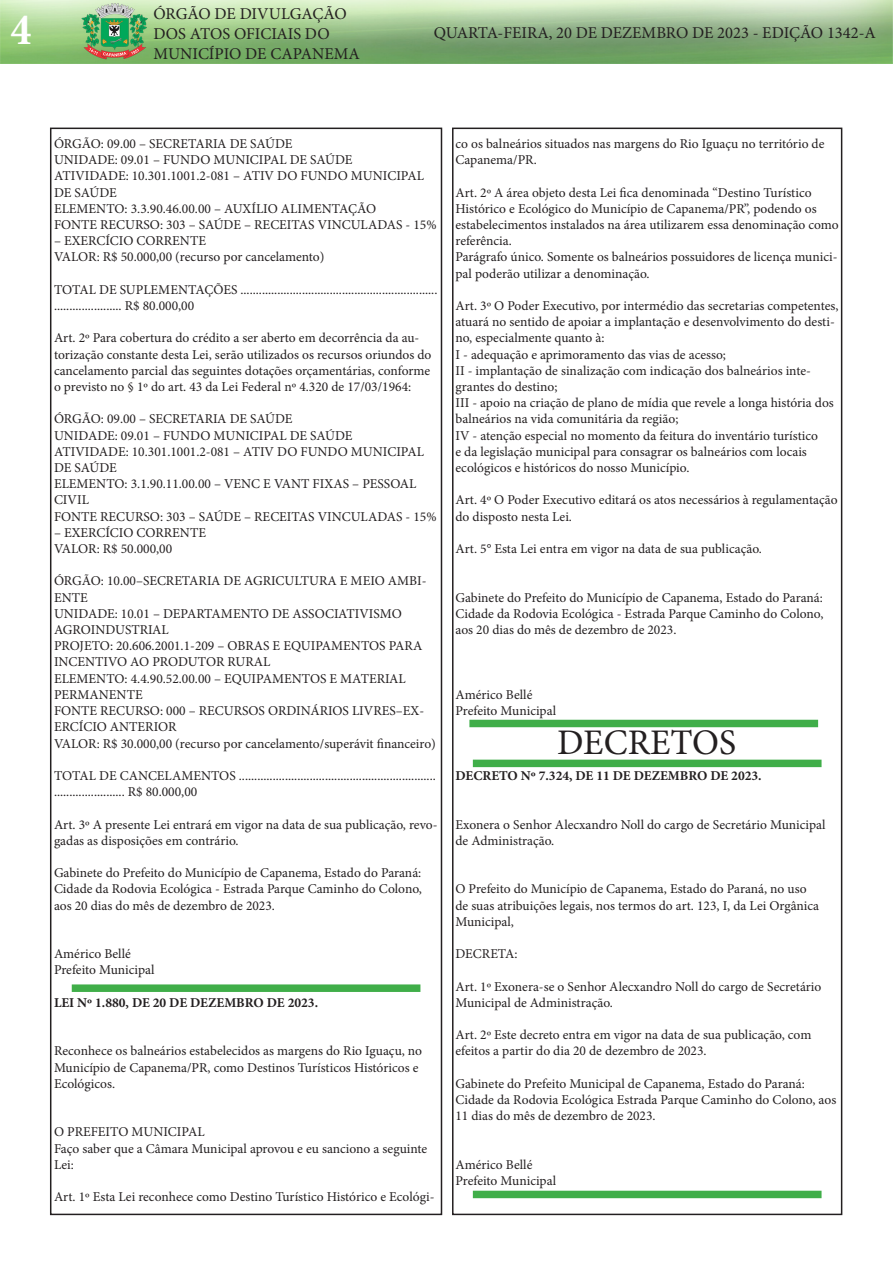
<style>
.page{position:relative;width:893px;height:1263px;background:#fff}
.page>*{position:absolute;margin:0;border:0;box-sizing:border-box;transform-origin:0 0}
.t1{font:700 condensed 45px "Minion Pro";color:#fff}
.t2{font:36px "Minion Pro";color:#231f20}
.t3{font:16.5px/19.8px "Minion Pro";color:#231f20}
.t4{font:13.5px/16.2px "Minion Pro";color:#231f20}
.t5{font:700 13.5px "Minion Pro";color:#231f20}
</style>
<div class="page">
<div style="left:50px;top:128px;width:392px;height:1087px;border:2px solid #231f20"></div>
<img style="left:0;top:0;width:893px;height:64px">
<div style="left:452px;top:128px;width:390px;height:1087px;border:2px solid #231f20"></div>
<div style="left:72px;top:984px;width:348px;height:8px;background:#40ae49"></div>
<div style="left:473px;top:760px;width:348px;height:7px;background:#40ae49"></div>
<div style="left:469px;top:720px;width:349px;height:7px;background:#40ae49"></div>
<div style="left:473px;top:1191px;width:348px;height:7px;background:#40ae49"></div>
<h1 class="t1" style="left:11px;top:-1px;width:22px">4</h1>
<p class="t3" style="left:153px;top:4px;width:208px">ÓRGÃO DE DIVULGAÇÃO<br>DOS ATOS OFICIAIS DO<br>MUNICÍPIO DE CAPANEMA</p>
<p class="t3" style="left:434px;top:23px;width:444px">QUARTA-FEIRA, 20 DE DEZEMBRO DE 2023 - EDIÇÃO 1342-A</p>
<p class="t4" style="left:54px;top:136px;width:240px">ÓRGÃO: 09.00 – SECRETARIA DE SAÚDE</p>
<p class="t4" style="left:54px;top:152px;width:300px">UNIDADE: 09.01 – FUNDO MUNICIPAL DE SAÚDE</p>
<p class="t4" style="left:54px;top:168px;width:371px">ATIVIDADE: 10.301.1001.2-081 – ATIV DO FUNDO MUNICIPAL<br>DE SAÚDE</p>
<p class="t4" style="left:54px;top:200px;width:324px">ELEMENTO: 3.3.90.46.00.00 – AUXÍLIO ALIMENTAÇÃO</p>
<p class="t4" style="left:54px;top:217px;width:384px">FONTE RECURSO: 303 – SAÚDE – RECEITAS VINCULADAS - 15%</p>
<p class="t4" style="left:54px;top:233px;width:154px">– EXERCÍCIO CORRENTE</p>
<p class="t4" style="left:54px;top:249px;width:272px">VALOR: R$ 50.000,00 (recurso por cancelamento)</p>
<p class="t4" style="left:54px;top:281px;width:385px">TOTAL DE SUPLEMENTAÇÕES ................................................................ ...................... R$ 80.000,00</p>
<p class="t4" style="left:54px;top:330px;width:379px">Art. 2º Para cobertura do crédito a ser aberto em decorrência da au&shy;torização constante desta Lei, serão utilizados os recursos oriundos do cancelamento parcial das seguintes dotações orçamentárias, conforme o previsto no § 1º do art. 43 da Lei Federal nº 4.320 de 17/03/1964:</p>
<p class="t4" style="left:54px;top:411px;width:240px">ÓRGÃO: 09.00 – SECRETARIA DE SAÚDE</p>
<p class="t4" style="left:54px;top:427px;width:300px">UNIDADE: 09.01 – FUNDO MUNICIPAL DE SAÚDE</p>
<p class="t4" style="left:54px;top:443px;width:371px">ATIVIDADE: 10.301.1001.2-081 – ATIV DO FUNDO MUNICIPAL<br>DE SAÚDE</p>
<p class="t4" style="left:54px;top:476px;width:364px">ELEMENTO: 3.1.90.11.00.00 – VENC E VANT FIXAS – PESSOAL<br>CIVIL</p>
<p class="t4" style="left:54px;top:508px;width:384px">FONTE RECURSO: 303 – SAÚDE – RECEITAS VINCULADAS - 15%</p>
<p class="t4" style="left:54px;top:524px;width:154px">– EXERCÍCIO CORRENTE</p>
<p class="t4" style="left:54px;top:541px;width:120px">VALOR: R$ 50.000,00</p>
<p class="t4" style="left:54px;top:573px;width:374px">ÓRGÃO: 10.00–SECRETARIA DE AGRICULTURA E MEIO AMBI-<br>ENTE</p>
<p class="t4" style="left:54px;top:605px;width:349px">UNIDADE: 10.01 – DEPARTAMENTO DE ASSOCIATIVISMO<br>AGROINDUSTRIAL</p>
<p class="t4" style="left:54px;top:638px;width:370px">PROJETO: 20.606.2001.1-209 – OBRAS E EQUIPAMENTOS PARA<br>INCENTIVO AO PRODUTOR RURAL</p>
<p class="t4" style="left:54px;top:670px;width:353px">ELEMENTO: 4.4.90.52.00.00 – EQUIPAMENTOS E MATERIAL<br>PERMANENTE</p>
<p class="t4" style="left:54px;top:703px;width:372px">FONTE RECURSO: 000 – RECURSOS ORDINÁRIOS LIVRES–EX-<br>ERCÍCIO ANTERIOR</p>
<p class="t4" style="left:54px;top:735px;width:383px">VALOR: R$ 30.000,00 (recurso por cancelamento/superávit financeiro)</p>
<p class="t4" style="left:54px;top:767px;width:383px">TOTAL DE CANCELAMENTOS ................................................................ ....................... R$ 80.000,00</p>
<p class="t4" style="left:54px;top:816px;width:385px">Art. 3º A presente Lei entrará em vigor na data de sua publicação, revo&shy;gadas as disposições em contrário.</p>
<p class="t4" style="left:54px;top:865px;width:369px;text-align:justify">Gabinete do Prefeito do Município de Capanema, Estado do Paraná:<br>Cidade da Rodovia Ecológica - Estrada Parque Caminho do Colono, aos 20 dias do mês de dezembro de 2023.</p>
<p class="t4" style="left:54px;top:946px;width:78px">Américo Bellé</p>
<p class="t4" style="left:54px;top:962px;width:102px">Prefeito Municipal</p>
<p class="t5" style="left:54px;top:993px;width:266px">LEI Nº 1.880, DE 20 DE DEZEMBRO DE 2023.</p>
<p class="t4" style="left:54px;top:1043px;width:370px">Reconhece os balneários estabelecidos as margens do Rio Iguaçu, no<br>Município de Capanema/PR, como Destinos Turísticos Históricos e<br>Ecológicos.</p>
<p class="t4" style="left:54px;top:1124px;width:152px">O PREFEITO MUNICIPAL</p>
<p class="t4" style="left:54px;top:1140px;width:375px">Faço saber que a Câmara Municipal aprovou e eu sanciono a seguinte<br>Lei:</p>
<p class="t4" style="left:54px;top:1189px;width:382px">Art. 1º Esta Lei reconhece como Destino Turístico Histórico e Ecológi-</p>
<p class="t4" style="left:455px;top:136px;width:370px">co os balneários situados nas margens do Rio Iguaçu no território de<br>Capanema/PR.</p>
<p class="t4" style="left:455px;top:184px;width:385px">Art. 2º A área objeto desta Lei fica denominada “Destino Turístico Histórico e Ecológico do Município de Capanema/PR”, podendo os estabelecimentos instalados na área utilizarem essa denominação como referência.</p>
<p class="t4" style="left:455px;top:249px;width:383px">Parágrafo único. Somente os balneários possuidores de licença munici&shy;pal poderão utilizar a denominação.</p>
<p class="t4" style="left:455px;top:298px;width:384px">Art. 3º O Poder Executivo, por intermédio das secretarias competentes, atuará no sentido de apoiar a implantação e desenvolvimento do desti&shy;no, especialmente quanto à:</p>
<p class="t4" style="left:455px;top:346px;width:272px">I - adequação e aprimoramento das vias de acesso;</p>
<p class="t4" style="left:455px;top:362px;width:357px">II - implantação de sinalização com indicação dos balneários inte&shy;grantes do destino;</p>
<p class="t4" style="left:455px;top:395px;width:380px">III - apoio na criação de plano de mídia que revele a longa história dos balneários na vida comunitária da região;</p>
<p class="t4" style="left:455px;top:427px;width:364px">IV - atenção especial no momento da feitura do inventário turístico e da legislação municipal para consagrar os balneários com locais ecológicos e históricos do nosso Município.</p>
<p class="t4" style="left:455px;top:492px;width:384px">Art. 4º O Poder Executivo editará os atos necessários à regulamentação do disposto nesta Lei.</p>
<p class="t4" style="left:455px;top:541px;width:308px">Art. 5° Esta Lei entra em vigor na data de sua publicação.</p>
<p class="t4" style="left:455px;top:589px;width:369px;text-align:justify">Gabinete do Prefeito do Município de Capanema, Estado do Paraná:<br>Cidade da Rodovia Ecológica - Estrada Parque Caminho do Colono, aos 20 dias do mês de dezembro de 2023.</p>
<p class="t4" style="left:455px;top:686px;width:78px">Américo Bellé</p>
<p class="t4" style="left:455px;top:703px;width:102px">Prefeito Municipal</p>
<p class="t2" style="left:557px;top:718px;width:181px">DECRETOS</p>
<p class="t5" style="left:455px;top:766px;width:308px">DECRETO Nº 7.324, DE 11 DE DEZEMBRO DE 2023.</p>
<p class="t4" style="left:455px;top:816px;width:372px">Exonera o Senhor Alecxandro Noll do cargo de Secretário Municipal de Administração.</p>
<p class="t4" style="left:455px;top:881px;width:365px">O Prefeito do Município de Capanema, Estado do Paraná, no uso de suas atribuições legais, nos termos do art. 123, I, da Lei Orgânica<br>Municipal,</p>
<p class="t4" style="left:455px;top:946px;width:64px">DECRETA:</p>
<p class="t4" style="left:455px;top:978px;width:367px">Art. 1º Exonera-se o Senhor Alecxandro Noll do cargo de Secretário<br>Municipal de Administração.</p>
<p class="t4" style="left:455px;top:1027px;width:357px">Art. 2º Este decreto entra em vigor na data de sua publicação, com efeitos a partir do dia 20 de dezembro de 2023.</p>
<p class="t4" style="left:455px;top:1075px;width:382px">Gabinete do Prefeito Municipal de Capanema, Estado do Paraná:<br>Cidade da Rodovia Ecológica Estrada Parque Caminho do Colono, aos<br>11 dias do mês de dezembro de 2023.</p>
<p class="t4" style="left:455px;top:1156px;width:78px">Américo Bellé</p>
<p class="t4" style="left:455px;top:1172px;width:102px">Prefeito Municipal</p>
</div>
